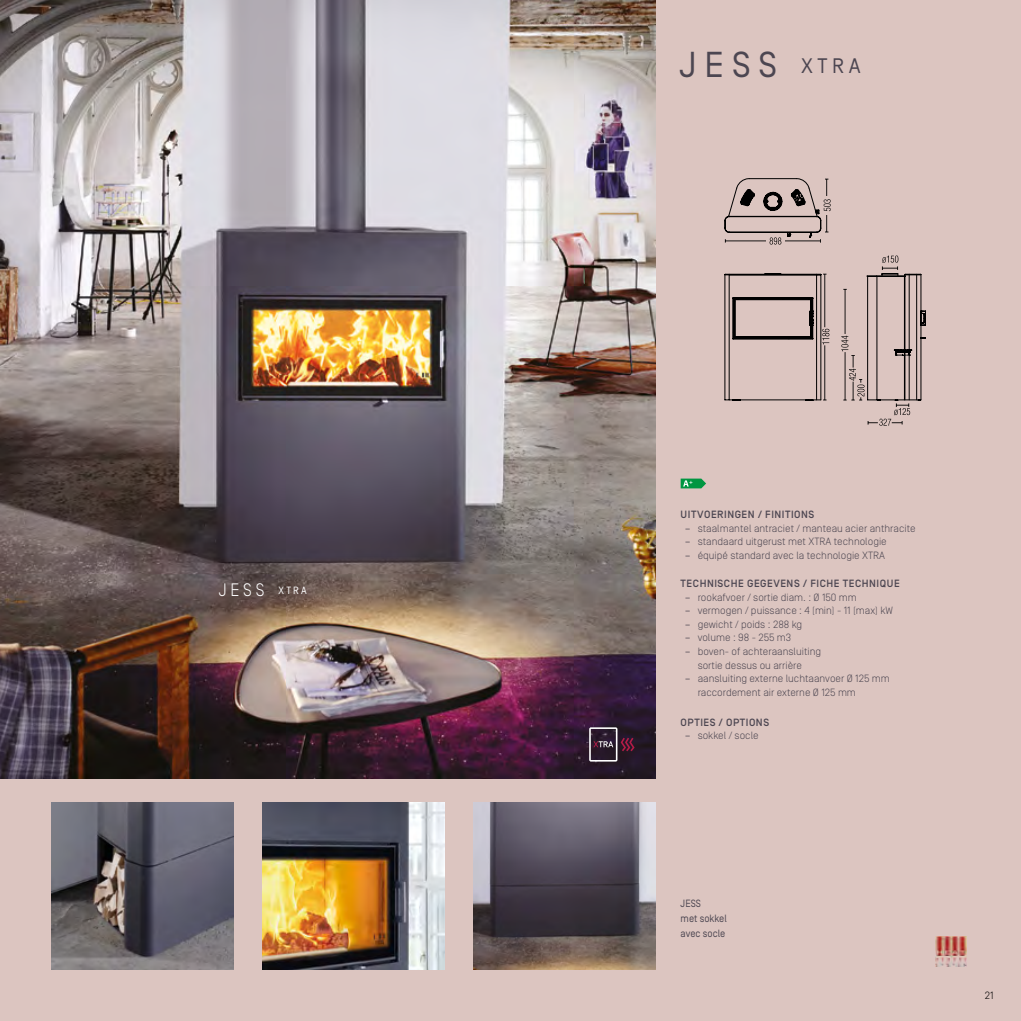
<style>
.page{position:relative;width:1021px;height:1021px;background:#fff}
.page>*{position:absolute;margin:0;border:0;box-sizing:border-box;transform-origin:0 0}
.Kacheltitels{font:36px "Simplon BP Regular";color:#4c4651}
.t1{font:300 18px "Simplon BP";color:#fff;scale:.94 1}
.t2{font:300 10.5px/13.5px "Simplon BP";color:#4c4651}
.Tech_Titel{font:500 10.5px "Simplon BP";letter-spacing:.05em;color:#4c4651}
.t3{font:10.5px "Simplon BP Regular";color:#4c4651;scale:.94 1}
.t4{font:10.5px "Simplon BP Regular";color:#fff;scale:.94 1}
.t5{font:300 10.5px "Simplon BP";color:#000}
.s1{font-size:21px}
.s2{font-family:"Simplon BP Regular";font-weight:400}
</style>
<div class="page">
<div style="left:0;top:0;width:1020px;height:1020px;background:#dcc5c0"></div>
<svg style="left:935px;top:936px;width:32px;height:31px"></svg>
<img style="left:935px;top:936px;width:31px;height:30px">
<img style="left:0;top:0;width:655px;height:778px">
<img style="left:51px;top:803px;width:182px;height:166px">
<img style="left:262px;top:803px;width:182px;height:166px">
<img style="left:473px;top:803px;width:182px;height:166px">
<svg style="left:589px;top:727px;width:45px;height:34px;background:#4b3746"></svg>
<svg style="left:724px;top:178px;width:201px;height:248px"></svg>
<svg style="left:680px;top:478px;width:26px;height:10px"></svg>
<p class="t1" style="left:219px;top:579px;width:50px">JESS</p>
<p class="t4" style="left:279px;top:584px;width:31px">XTRA</p>
<p class="Kacheltitels" style="left:679px;top:43px;width:183px">JESS <span class="s1">XTRA</span></p>
<p class="Tech_Titel" style="left:680px;top:509px;width:135px">UITVOERINGEN / FINITIONS</p>
<p class="t2" style="left:685px;top:521px;width:232px"><span class="s2">−</span> staalmantel antraciet / manteau acier anthracite</p>
<p class="t2" style="left:685px;top:535px;width:203px"><span class="s2">−</span> standaard uitgerust met XTRA technologie</p>
<p class="t2" style="left:685px;top:548px;width:202px"><span class="s2">−</span> équipé standard avec la technologie XTRA</p>
<p class="Tech_Titel" style="left:680px;top:578px;width:221px">TECHNISCHE GEGEVENS / FICHE TECHNIQUE</p>
<p class="t2" style="left:685px;top:590px;width:173px"><span class="s2">−</span> rookafvoer / sortie diam. : Ø 150 mm</p>
<p class="t2" style="left:685px;top:604px;width:210px"><span class="s2">−</span> vermogen / puissance : 4 (min) - 11 (max) kW</p>
<p class="t2" style="left:685px;top:617px;width:119px"><span class="s2">−</span> gewicht / poids : 288 kg</p>
<p class="t2" style="left:685px;top:631px;width:108px"><span class="s2">−</span> volume : 98 - 255 m3</p>
<p class="t2" style="left:697px;top:644px;width:125px;text-indent:-13px"><span class="s2">−</span> boven- of achteraansluiting sortie dessus ou arrière</p>
<p class="t2" style="left:697px;top:671px;width:193px;text-indent:-13px"><span class="s2">−</span> aansluiting externe luchtaanvoer Ø 125 mm raccordement air externe Ø 125 mm</p>
<p class="Tech_Titel" style="left:680px;top:716px;width:90px">OPTIES / OPTIONS</p>
<p class="t2" style="left:685px;top:728px;width:75px"><span class="s2">−</span> sokkel / socle</p>
<p class="t3" style="left:680px;top:897px;width:23px">JESS</p>
<p class="t3" style="left:680px;top:912px;width:51px">met sokkel</p>
<p class="t3" style="left:680px;top:927px;width:49px">avec socle</p>
<p class="t5" style="left:984px;top:989px;width:10px">21</p>
</div>
